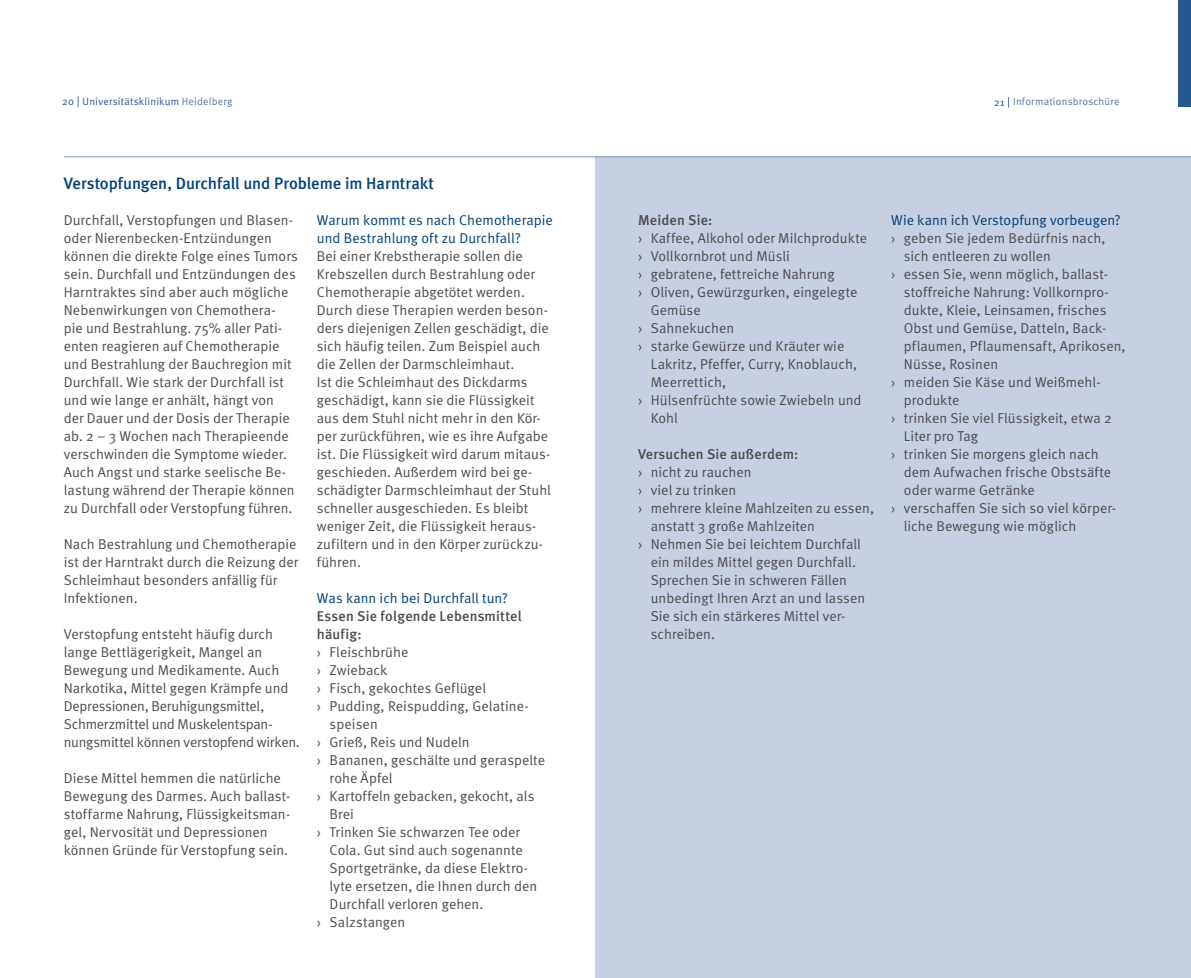
<style>
.page{position:relative;width:1191px;height:978px;background:#fff}
.page>*{position:absolute;margin:0;border:0;box-sizing:border-box;transform-origin:0 0}
.t1{font:500 16.5px "Meta";letter-spacing:-.005em;color:#00427a}
.t2{font:14.25px/18px "Meta Normal";letter-spacing:.005em;color:#4d4d4f}
.t3{font:14.25px/18px "Meta Normal";color:#00427a}
.t4{font:500 14.25px/18px "Meta";letter-spacing:.015em;color:#4d4d4f}
.t5{font:10.5px "Meta Normal";letter-spacing:.02em;color:#24598e}
.t6{font:10.5px "Meta Normal";letter-spacing:.02em;color:#5576a5}
.s1{color:#5576a5}
.s2{color:#24598e}
</style>
<div class="page">
<div style="left:595px;top:157px;width:596px;height:821px;background:#c7cfe2"></div>
<div style="left:1178px;top:0;width:13px;height:106px;background:#24598e"></div>
<hr style="left:64px;top:156px;width:1127px;height:1px;background:#8398be">
<p class="t5" style="left:62px;top:95px;width:172px">20 Universitätsklinikum <span class="s1">Heidelberg</span></p>
<p class="t6" style="left:994px;top:95px;width:127px"><span class="s2">21</span> Informationsbroschüre</p>
<p class="t1" style="left:64px;top:174px;width:372px">Verstopfungen, Durchfall und Probleme im Harntrakt</p>
<p class="t2" style="left:64px;top:211px;width:235px">Durchfall, Verstopfungen und Blasen&shy;oder Nierenbecken-Entzündungen können die direkte Folge eines Tumors sein. Durchfall und Entzündungen des Harntraktes sind aber auch mögliche Nebenwirkungen von Chemothera&shy;pie und Bestrahlung. 75% aller Pati&shy;enten reagieren auf Chemotherapie und Bestrahlung der Bauchregion mit Durchfall. Wie stark der Durchfall ist und wie lange er anhält, hängt von<br>der Dauer und der Dosis der Therapie ab. 2 – 3 Wochen nach Therapieende verschwinden die Symptome wieder.<br>Auch Angst und starke seelische Be&shy;lastung während der Therapie können zu Durchfall oder Verstopfung führen.</p>
<p class="t2" style="left:64px;top:535px;width:236px">Nach Bestrahlung und Chemotherapie ist der Harntrakt durch die Reizung der<br>Schleimhaut besonders anfällig für<br>Infektionen.</p>
<p class="t2" style="left:64px;top:625px;width:237px">Verstopfung entsteht häufig durch lange Bettlägerigkeit, Mangel an Bewegung und Medikamente. Auch Narkotika, Mittel gegen Krämpfe und Depressionen, Beruhigungsmittel, Schmerzmittel und Muskelentspan&shy;nungsmittel können verstopfend wirken.</p>
<p class="t2" style="left:64px;top:769px;width:228px">Diese Mittel hemmen die natürliche Bewegung des Darmes. Auch ballast&shy;stoffarme Nahrung, Flüssigkeitsman&shy;gel, Nervosität und Depressionen können Gründe für Verstopfung sein.</p>
<p class="t3" style="left:317px;top:211px;width:237px">Warum kommt es nach Chemotherapie und Bestrahlung oft zu Durchfall?</p>
<p class="t2" style="left:317px;top:247px;width:236px">Bei einer Krebstherapie sollen die Krebszellen durch Bestrahlung oder Chemotherapie abgetötet werden.<br>Durch diese Therapien werden beson&shy;ders diejenigen Zellen geschädigt, die sich häufig teilen. Zum Beispiel auch die Zellen der Darmschleimhaut.<br>Ist die Schleimhaut des Dickdarms geschädigt, kann sie die Flüssigkeit aus dem Stuhl nicht mehr in den Kör&shy;per zurückführen, wie es ihre Aufgabe ist. Die Flüssigkeit wird darum mitaus&shy;geschieden. Außerdem wird bei ge&shy;schädigter Darmschleimhaut der Stuhl schneller ausgeschieden. Es bleibt weniger Zeit, die Flüssigkeit heraus&shy;zufiltern und in den Körper zurückzu&shy;führen.</p>
<p class="t3" style="left:317px;top:589px;width:193px">Was kann ich bei Durchfall tun?</p>
<p class="t4" style="left:317px;top:607px;width:206px">Essen Sie folgende Lebensmittel häufig:</p>
<p class="t2" style="left:317px;top:643px;width:93px">› Fleischbrühe</p>
<p class="t2" style="left:317px;top:661px;width:72px">› Zwieback</p>
<p class="t2" style="left:317px;top:679px;width:171px">› Fisch, gekochtes Geflügel</p>
<p class="t2" style="left:317px;top:697px;width:213px">› Pudding, Reispudding, Gelatine-</p>
<p class="t2" style="left:330px;top:715px;width:50px">speisen</p>
<p class="t2" style="left:317px;top:733px;width:154px">› Grieß, Reis und Nudeln</p>
<p class="t2" style="left:317px;top:751px;width:229px">› Bananen, geschälte und geraspelte</p>
<p class="t2" style="left:330px;top:769px;width:64px">rohe Äpfel</p>
<p class="t2" style="left:317px;top:787px;width:219px">› Kartoffeln gebacken, gekocht, als</p>
<p class="t2" style="left:330px;top:805px;width:26px">Brei</p>
<p class="t2" style="left:317px;top:823px;width:205px">› Trinken Sie schwarzen Tee oder</p>
<p class="t2" style="left:330px;top:841px;width:195px">Cola. Gut sind auch sogenannte</p>
<p class="t2" style="left:330px;top:859px;width:200px">Sportgetränke, da diese Elektro-</p>
<p class="t2" style="left:330px;top:877px;width:209px">lyte ersetzen, die Ihnen durch den</p>
<p class="t2" style="left:330px;top:895px;width:155px">Durchfall verloren gehen.</p>
<p class="t2" style="left:317px;top:913px;width:90px">› Salzstangen</p>
<p class="t4" style="left:638px;top:211px;width:76px">Meiden Sie:</p>
<p class="t2" style="left:638px;top:229px;width:230px">› Kaffee, Alkohol oder Milchprodukte</p>
<p class="t2" style="left:638px;top:247px;width:153px">› Vollkornbrot und Müsli</p>
<p class="t2" style="left:638px;top:265px;width:198px">› gebratene, fettreiche Nahrung</p>
<p class="t2" style="left:638px;top:283px;width:221px">› Oliven, Gewürzgurken, eingelegte</p>
<p class="t2" style="left:651px;top:301px;width:51px">Gemüse</p>
<p class="t2" style="left:638px;top:319px;width:98px">› Sahnekuchen</p>
<p class="t2" style="left:638px;top:337px;width:208px">› starke Gewürze und Kräuter wie</p>
<p class="t2" style="left:651px;top:355px;width:208px">Lakritz, Pfeffer, Curry, Knoblauch,</p>
<p class="t2" style="left:651px;top:373px;width:77px">Meerrettich,</p>
<p class="t2" style="left:638px;top:391px;width:225px">› Hülsenfrüchte sowie Zwiebeln und</p>
<p class="t2" style="left:651px;top:409px;width:29px">Kohl</p>
<p class="t4" style="left:638px;top:445px;width:162px">Versuchen Sie außerdem:</p>
<p class="t2" style="left:638px;top:463px;width:115px">› nicht zu rauchen</p>
<p class="t2" style="left:638px;top:481px;width:100px">› viel zu trinken</p>
<p class="t2" style="left:638px;top:499px;width:237px">› mehrere kleine Mahlzeiten zu essen,</p>
<p class="t2" style="left:651px;top:517px;width:166px">anstatt 3 große Mahlzeiten</p>
<p class="t2" style="left:638px;top:535px;width:224px">› Nehmen Sie bei leichtem Durchfall</p>
<p class="t2" style="left:651px;top:553px;width:207px">ein mildes Mittel gegen Durchfall.</p>
<p class="t2" style="left:651px;top:571px;width:198px">Sprechen Sie in schweren Fällen</p>
<p class="t2" style="left:651px;top:589px;width:216px">unbedingt Ihren Arzt an und lassen</p>
<p class="t2" style="left:651px;top:607px;width:196px">Sie sich ein stärkeres Mittel ver-</p>
<p class="t2" style="left:651px;top:625px;width:66px">schreiben.</p>
<p class="t3" style="left:891px;top:211px;width:231px">Wie kann ich Verstopfung vorbeugen?</p>
<p class="t2" style="left:891px;top:229px;width:216px">› geben Sie jedem Bedürfnis nach,</p>
<p class="t2" style="left:904px;top:247px;width:149px">sich entleeren zu wollen</p>
<p class="t2" style="left:891px;top:265px;width:218px">› essen Sie, wenn möglich, ballast-</p>
<p class="t2" style="left:904px;top:283px;width:206px">stoffreiche Nahrung: Vollkornpro-</p>
<p class="t2" style="left:904px;top:301px;width:204px">dukte, Kleie, Leinsamen, frisches</p>
<p class="t2" style="left:904px;top:319px;width:204px">Obst und Gemüse, Datteln, Back-</p>
<p class="t2" style="left:904px;top:337px;width:223px">pflaumen, Pflaumensaft, Aprikosen,</p>
<p class="t2" style="left:904px;top:355px;width:96px">Nüsse, Rosinen</p>
<p class="t2" style="left:891px;top:373px;width:211px">› meiden Sie Käse und Weißmehl-</p>
<p class="t2" style="left:904px;top:391px;width:57px">produkte</p>
<p class="t2" style="left:891px;top:409px;width:222px">› trinken Sie viel Flüssigkeit, etwa 2</p>
<p class="t2" style="left:904px;top:427px;width:76px">Liter pro Tag</p>
<p class="t2" style="left:891px;top:445px;width:209px">› trinken Sie morgens gleich nach</p>
<p class="t2" style="left:904px;top:463px;width:209px">dem Aufwachen frische Obstsäfte</p>
<p class="t2" style="left:904px;top:481px;width:132px">oder warme Getränke</p>
<p class="t2" style="left:891px;top:499px;width:226px">› verschaffen Sie sich so viel körper-</p>
<p class="t2" style="left:904px;top:517px;width:174px">liche Bewegung wie möglich</p>
</div>
